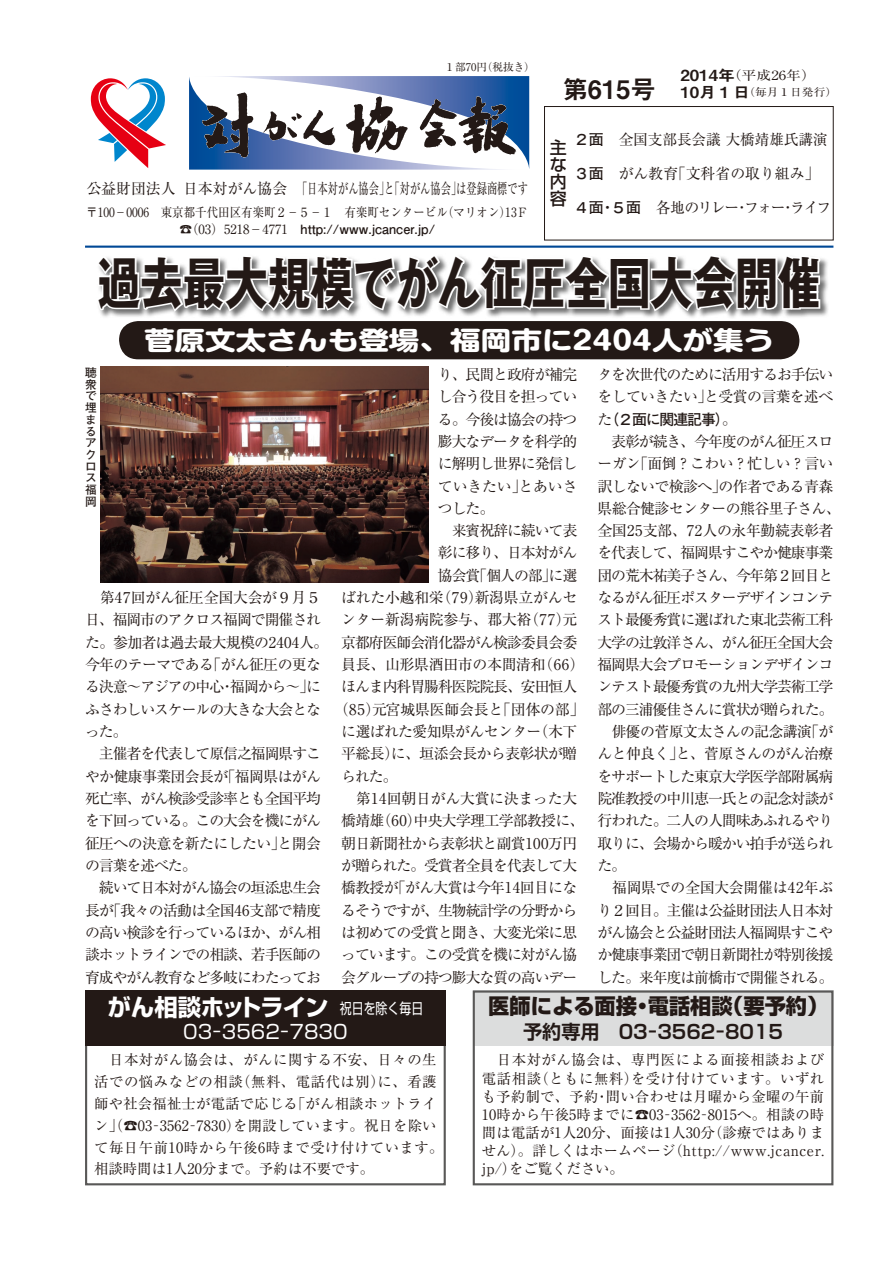
<style>
.page{position:relative;width:893px;height:1263px;background:#fff}
.page>*{position:absolute;margin:0;border:0;box-sizing:border-box;transform-origin:0 0}
.t1{font:700 55.35px "Gothic MB101 Pr 6";color:#231916;scale:.77 1}
.t2{font:700 25.5px "Shin M Go Pr 6";color:#fff;scale:1.2 1}
.t3{font:25.5px "Midashi Go Pr 6 MB31";color:#231916}
.t4{font:700 23.4px "Shin Go Pr 6";letter-spacing:-.045em;color:#fff}
.t5{font:800 21.3px "Shin Go Pr 6";color:#231916}
.t6{font:700 19.2px "Shin Go Pr 6 De";color:#231916}
.t7{font:19.2px "Shin Go Pr 6";color:#fff}
.t8{font:500 16.95px/17px "Shin Go Pr 6";color:#231916;text-align:justify}
.t9{font:14.85px/22.4px "Ryumin Pr 6";letter-spacing:-.07em;color:#231916}
.t10{font:14.85px "Ryumin Pr 6";color:#231916}
.t11{font:14.85px "Ryumin Pr 6";letter-spacing:-.02em;color:#231916}
.t12{font:14.85px "Ryumin Pr 6";letter-spacing:-.05em;color:#231916}
.t13{font:14.85px "Ryumin Pr 6";letter-spacing:-.04em;color:#231916}
.t14{font:14.85px "Ryumin Pr 6";letter-spacing:-.09em;color:#231916}
.t15{font:14.85px "Ryumin Pr 6";letter-spacing:-.015em;color:#231916}
.t16{font:14.85px "Ryumin Pr 6";letter-spacing:-.045em;color:#231916}
.t17{font:14.4px/18.1px "Ryumin Pr 6";letter-spacing:.015em;color:#231916}
.t18{font:12.75px/17px "Ryumin Pr 6";color:#231916;text-align:center;scale:.9 1}
.t19{font:12.6px "Ryumin Pr 6";color:#231916;scale:1.18 1}
.t20{font:700 11.7px/11.7px "Futo Go B101 Pr 6";color:#231916}
.t21{font:10.65px "Ryumin Pr 6";color:#231916}
.t22{font:10.5px "Ryumin Pr 6";color:#231916;scale:1.11 1}
.s1{font-family:"Futo Go B101 Pr 6";font-weight:700}
.s2{font-family:"Midashi Go Pr 6 MB31";font-size:15.3px}
.s3{font-weight:400;font-size:14.85px}
</style>
<div class="page">
<div style="left:85px;top:990px;width:361px;height:195px;border:2px solid #595857"></div>
<div style="left:85px;top:990px;width:361px;height:56px;background:#231916"></div>
<div style="left:473px;top:990px;width:360px;height:56px;background:#dcdddd"></div>
<div style="left:473px;top:990px;width:360px;height:195px;border:2px solid #595857"></div>
<div style="left:544px;top:106px;width:289px;height:134px;border:1px solid #231916"></div>
<svg style="left:91px;top:78px;width:75px;height:90px"></svg>
<svg style="left:189px;top:76px;width:340px;height:94px"></svg>
<hr style="left:85px;top:246px;width:748px;height:2px;background:#004896">
<svg style="left:103px;top:258px;width:725px;height:60px"></svg>
<svg style="left:98px;top:256px;width:724px;height:60px"></svg>
<img style="left:101px;top:367px;width:327px;height:216px">
<div style="left:119px;top:321px;width:680px;height:38px;background:#231916;border-radius:19px"></div>
<p class="t21" style="left:445px;top:59px;width:92px">１部70円（税抜き）</p>
<p class="t10" style="left:86px;top:177px;width:443px">公益財団法人日本対がん協会　「日本対がん協会」と「対がん協会」は登録商標です</p>
<p class="t18" style="left:86px;top:204px;width:493px">〒100−0006　東京都千代田区有楽町２−５−１　有楽町センタービル（マリオン）13Ｆ☎（03）5218−4771　<span class="s1">http://www.jcancer.jp/</span></p>
<p class="t3" style="left:562px;top:69px;width:95px">第615号</p>
<p class="t19" style="left:680px;top:65px;width:116px"><span class="s2">2014年</span>（平成26年）</p>
<p class="t22" style="left:680px;top:84px;width:143px"><span class="s2">10月１日</span>（毎月１日発行）</p>
<p class="t8" style="left:550px;top:138px;width:18px">主な内容</p>
<p class="t10" style="left:574px;top:128px;width:255px"><span class="s1">２面　</span>全国支部長会議大橋靖雄氏講演</p>
<p class="t10" style="left:574px;top:162px;width:247px"><span class="s1">３面　</span>がん教育「文科省の取り組み」</p>
<p class="t14" style="left:574px;top:196px;width:259px"><span class="s1">４面・５面　</span>各地のリレー・フォー・ライフ</p>
<p class="t1" style="left:98px;top:237px;width:940px">過去最大規模でがん征圧全国大会開催</p>
<p class="t2" style="left:144px;top:318px;width:527px">菅原文太さんも登場、福岡市に2404人が集う</p>
<p class="t20" style="left:85px;top:366px;width:13px">聴衆で埋まるアクロス福岡</p>
<p class="t9" style="left:438px;top:362px;width:141px">り、民間と政府が補完し合う役目を担っている。今後は協会の持つ膨大なデータを科学的に解明し世界に発信していきたい」とあいさつした。<br>　来賓祝辞に続いて表彰に移り、日本対がん協会賞「個人の部」に選</p>
<p class="t9" style="left:85px;top:586px;width:245px">　第47回がん征圧全国大会が９月５日、福岡市のアクロス福岡で開催された。参加者は過去最大規模の2404人。今年のテーマである「がん征圧の更なる決意～アジアの中心・福岡から～」にふさわしいスケールの大きな大会となった。<br>　主催者を代表して原信之福岡県すこやか健康事業団会長が「福岡県はがん死亡率、がん検診受診率とも全国平均を下回っている。この大会を機にがん征圧への決意を新たにしたい」と開会の言葉を述べた。<br>　続いて日本対がん協会の垣添忠生会長が「我々の活動は全国46支部で精度の高い検診を行っているほか、がん相談ホットラインでの相談、若手医師の育成やがん教育など多岐にわたってお</p>
<p class="t11" style="left:341px;top:586px;width:237px">ばれた小越和栄（79）新潟県立がんセ</p>
<p class="t11" style="left:341px;top:608px;width:237px">ンター新潟病院参与、郡大裕（77）元</p>
<p class="t9" style="left:341px;top:630px;width:238px">京都府医師会消化器がん検診委員会委</p>
<p class="t11" style="left:341px;top:653px;width:245px">員長、山形県酒田市の本間清和（66）</p>
<p class="t9" style="left:341px;top:675px;width:238px">ほんま内科胃腸科医院院長、安田恒人</p>
<p class="t15" style="left:334px;top:697px;width:252px">（85）元宮城県医師会長と「団体の部」</p>
<p class="t13" style="left:341px;top:720px;width:238px">に選ばれた愛知県がんセンター（木下</p>
<p class="t13" style="left:341px;top:742px;width:237px">平総長）に、垣添会長から表彰状が贈</p>
<p class="t9" style="left:341px;top:764px;width:58px">られた。</p>
<p class="t11" style="left:341px;top:787px;width:237px">　第14回朝日がん大賞に決まった大</p>
<p class="t16" style="left:341px;top:809px;width:245px">橋靖雄（60）中央大学理工学部教授に、</p>
<p class="t12" style="left:341px;top:831px;width:237px">朝日新聞社から表彰状と副賞100万円</p>
<p class="t9" style="left:341px;top:853px;width:238px">が贈られた。受賞者全員を代表して大</p>
<p class="t12" style="left:341px;top:876px;width:238px">橋教授が「がん大賞は今年14回目にな</p>
<p class="t9" style="left:341px;top:898px;width:238px">るそうですが、生物統計学の分野から</p>
<p class="t9" style="left:341px;top:920px;width:238px">は初めての受賞と聞き、大変光栄に思</p>
<p class="t9" style="left:341px;top:943px;width:238px">っています。この受賞を機に対がん協</p>
<p class="t9" style="left:341px;top:965px;width:238px">会グループの持つ膨大な質の高いデー</p>
<p class="t9" style="left:597px;top:362px;width:245px">タを次世代のために活用するお手伝いをしていきたい」と受賞の言葉を述べた<span class="s1">（２面に関連記事）</span>。<br>　表彰が続き、今年度のがん征圧スローガン「面倒？こわい？忙しい？言い訳しないで検診へ」の作者である青森県総合健診センターの熊谷里子さん、全国25支部、72人の永年勤続表彰者を代表して、福岡県すこやか健康事業団の荒木祐美子さん、今年第２回目となるがん征圧ポスターデザインコンテスト最優秀賞に選ばれた東北芸術工科大学の辻敦洋さん、がん征圧全国大会福岡県大会プロモーションデザインコンテスト最優秀賞の九州大学芸術工学部の三浦優佳さんに賞状が贈られた。　俳優の菅原文太さんの記念講演「がんと仲良く」と、菅原さんのがん治療をサポートした東京大学医学部附属病院准教授の中川恵一氏との記念対談が行われた。二人の人間味あふれるやり取りに、会場から暖かい拍手が送られた。<br>　福岡県での全国大会開催は42年ぶり２回目。主催は公益財団法人日本対がん協会と公益財団法人福岡県すこやか健康事業団で朝日新聞社が特別後援した。来年度は前橋市で開催される。</p>
<p class="t4" style="left:108px;top:988px;width:317px">がん相談ホットライン<span class="s3">　祝日を除く毎日</span></p>
<p class="t7" style="left:183px;top:1015px;width:166px">03−3562−7830</p>
<p class="t5" style="left:488px;top:989px;width:342px">医師による面接・電話相談（要予約）</p>
<p class="t6" style="left:523px;top:1015px;width:262px">予約専用　03−3562−8015</p>
<p class="t17" style="left:94px;top:1048px;width:351px;line-height:21.8px">　日本対がん協会は、がんに関する不安、日々の生活での悩みなどの相談（無料、電話代は別）に、看護師や社会福祉士が電話で応じる「がん相談ホットライン」（☎03−3562−7830）を開設しています。祝日を除いて毎日午前10時から午後6時まで受け付けています。相談時間は1人20分まで。予約は不要です。</p>
<p class="t17" style="left:482px;top:1050px;width:344px;text-align:justify">　日本対がん協会は、専門医による面接相談および電話相談（ともに無料）を受け付けています。いずれも予約制で、予約・問い合わせは月曜から金曜の午前10時から午後5時までに☎03−3562−8015へ。相談の時間は電話が1人20分、面接は1人30分（診療ではありません）。詳しくはホームページ（http://www.jcancer. jp/）をご覧ください。</p>
</div>
